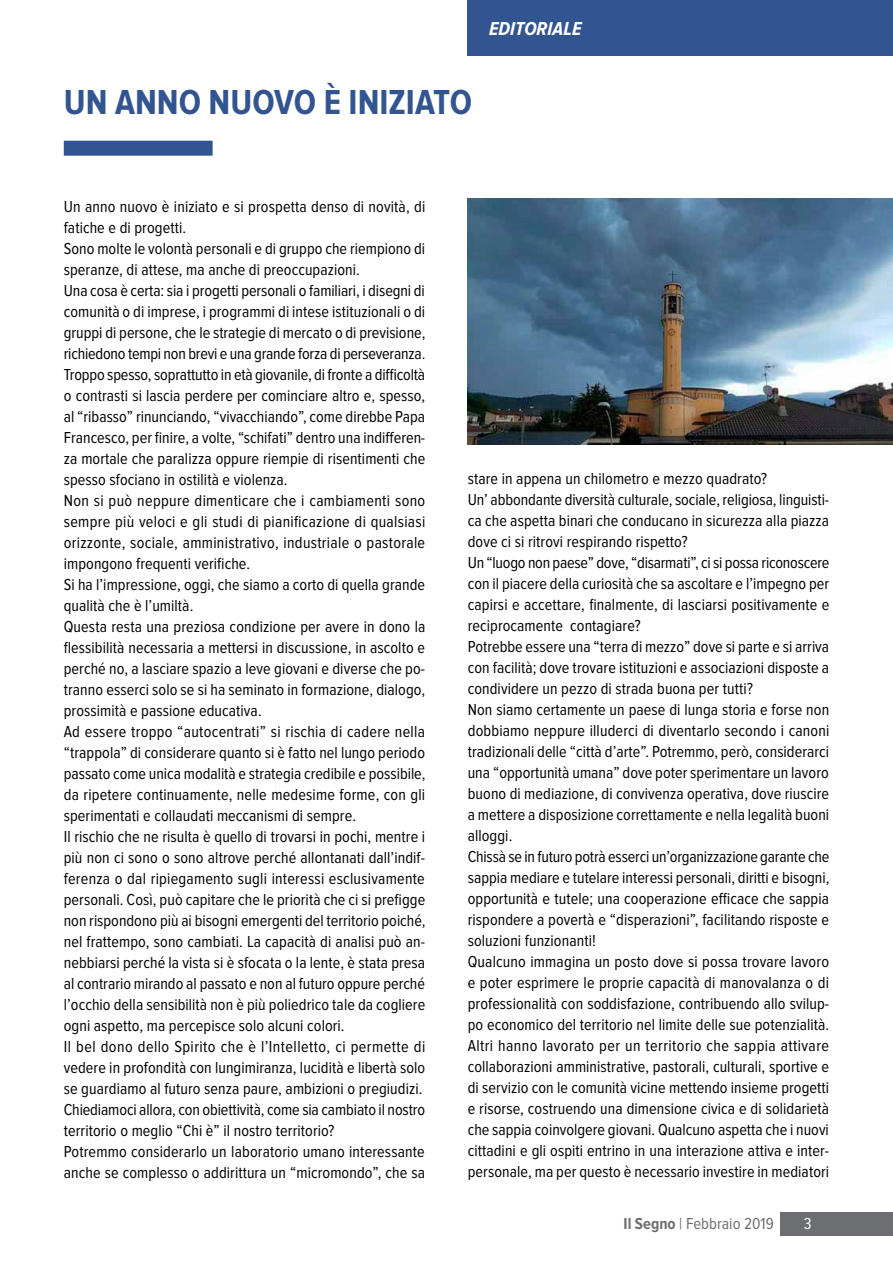
<style>
.page{position:relative;width:893px;height:1263px;background:#fff}
.page>*{position:absolute;margin:0;border:0;box-sizing:border-box;transform-origin:0 0}
.t1{font:700 36px "Proxima Nova Cond";color:#325490}
.t2{font:italic 700 19.5px "Proxima Nova Cond";letter-spacing:.005em;color:#fff}
.t3{font:16.5px/21px "Proxima Nova Cond";letter-spacing:.005em;color:#000}
.t4{font:16.5px "Proxima Nova Cond";color:#6d6e71}
.t5{font:16.5px "Proxima Nova Cond";color:#fff}
.s1{font-weight:700}
</style>
<div class="page">
<div style="left:780px;top:1212px;width:113px;height:23px;background:#6d6e71"></div>
<div style="left:468px;top:0;width:425px;height:55px;background:#325490"></div>
<div style="left:64px;top:141px;width:149px;height:15px;background:#325490"></div>
<img style="left:468px;top:199px;width:425px;height:246px">
<p class="t2" style="left:489px;top:18px;width:94px">EDITORIALE</p>
<h1 class="t1" style="left:64px;top:82px;width:74px">UN ANNO</h1>
<h1 class="t1" style="left:209px;top:82px;width:22px">NUOVO</h1>
<h1 class="t1" style="left:324px;top:82px;width:99px">È INIZIATO</h1>
<p class="t3" style="left:64px;top:196px;width:363px">Un anno nuovo è iniziato e si prospetta denso di novità, di fatiche e di progetti.<br>Sono molte le volontà personali e di gruppo che riempiono di speranze, di attese, ma anche di preoccupazioni.<br>Una cosa è certa: sia i progetti personali o familiari, i disegni di comunità o di imprese, i programmi di intese istituzionali o di gruppi di persone, che le strategie di mercato o di previsione, richiedono tempi non brevi e una grande forza di perseveranza.<br>Troppo spesso, soprattutto in età giovanile, di fronte a difficoltà o contrasti si lascia perdere per cominciare altro e, spesso, al “ribasso” rinunciando, “vivacchiando”, come direbbe Papa Francesco, per finire, a volte, “schifati” dentro una indifferen&shy;za mortale che paralizza oppure riempie di risentimenti che spesso sfociano in ostilità e violenza.<br>Non si può neppure dimenticare che i cambiamenti sono sempre più veloci e gli studi di pianificazione di qualsiasi orizzonte, sociale, amministrativo, industriale o pastorale impongono frequenti verifiche.<br>Si ha l’impressione, oggi, che siamo a corto di quella grande qualità che è l’umiltà.<br>Questa resta una preziosa condizione per avere in dono la flessibilità necessaria a mettersi in discussione, in ascolto e perché no, a lasciare spazio a leve giovani e diverse che po&shy;tranno esserci solo se si ha seminato in formazione, dialogo, prossimità e passione educativa.<br>Ad essere troppo “autocentrati” si rischia di cadere nella “trappola” di considerare quanto si è fatto nel lungo periodo passato come unica modalità e strategia credibile e possibile, da ripetere continuamente, nelle medesime forme, con gli sperimentati e collaudati meccanismi di sempre.<br>Il rischio che ne risulta è quello di trovarsi in pochi, mentre i più non ci sono o sono altrove perché allontanati dall’indif&shy;ferenza o dal ripiegamento sugli interessi esclusivamente personali. Così, può capitare che le priorità che ci si prefigge non rispondono più ai bisogni emergenti del territorio poiché, nel frattempo, sono cambiati. La capacità di analisi può an&shy;nebbiarsi perché la vista si è sfocata o la lente, è stata presa al contrario mirando al passato e non al futuro oppure perché l’occhio della sensibilità non è più poliedrico tale da cogliere ogni aspetto, ma percepisce solo alcuni colori.<br>Il bel dono dello Spirito che è l’Intelletto, ci permette di vedere in profondità con lungimiranza, lucidità e libertà solo se guardiamo al futuro senza paure, ambizioni o pregiudizi.<br>Chiediamoci allora, con obiettività, come sia cambiato il nostro territorio o meglio “Chi è” il nostro territorio?<br>Potremmo considerarlo un laboratorio umano interessante anche se complesso o addirittura un “micromondo”, che sa</p>
<p class="t3" style="left:468px;top:468px;width:363px">stare in appena un chilometro e mezzo quadrato?<br>Un’ abbondante diversità culturale, sociale, religiosa, linguisti&shy;ca che aspetta binari che conducano in sicurezza alla piazza dove ci si ritrovi respirando rispetto?<br>Un “luogo non paese” dove, “disarmati”, ci si possa riconoscere con il piacere della curiosità che sa ascoltare e l’impegno per capirsi e accettare, finalmente, di lasciarsi positivamente e reciprocamente contagiare?<br>Potrebbe essere una “terra di mezzo” dove si parte e si arriva con facilità; dove trovare istituzioni e associazioni disposte a condividere un pezzo di strada buona per tutti?<br>Non siamo certamente un paese di lunga storia e forse non dobbiamo neppure illuderci di diventarlo secondo i canoni tradizionali delle “città d’arte”. Potremmo, però, considerarci una “opportunità umana” dove poter sperimentare un lavoro buono di mediazione, di convivenza operativa, dove riuscire a mettere a disposizione correttamente e nella legalità buoni alloggi.<br>Chissà se in futuro potrà esserci un’organizzazione garante che sappia mediare e tutelare interessi personali, diritti e bisogni, opportunità e tutele; una cooperazione efficace che sappia rispondere a povertà e “disperazioni”, facilitando risposte e soluzioni funzionanti!<br>Qualcuno immagina un posto dove si possa trovare lavoro e poter esprimere le proprie capacità di manovalanza o di professionalità con soddisfazione, contribuendo allo svilup&shy;po economico del territorio nel limite delle sue potenzialità.<br>Altri hanno lavorato per un territorio che sappia attivare collaborazioni amministrative, pastorali, culturali, sportive e di servizio con le comunità vicine mettendo insieme progetti e risorse, costruendo una dimensione civica e di solidarietà che sappia coinvolgere giovani. Qualcuno aspetta che i nuovi cittadini e gli ospiti entrino in una interazione attiva e inter&shy;personale, ma per questo è necessario investire in mediatori</p>
<p class="t4" style="left:623px;top:1214px;width:152px"><span class="s1">IL SEGNO</span> | Febbraio 2019</p>
<p class="t5" style="left:804px;top:1214px;width:9px">3</p>
</div>
